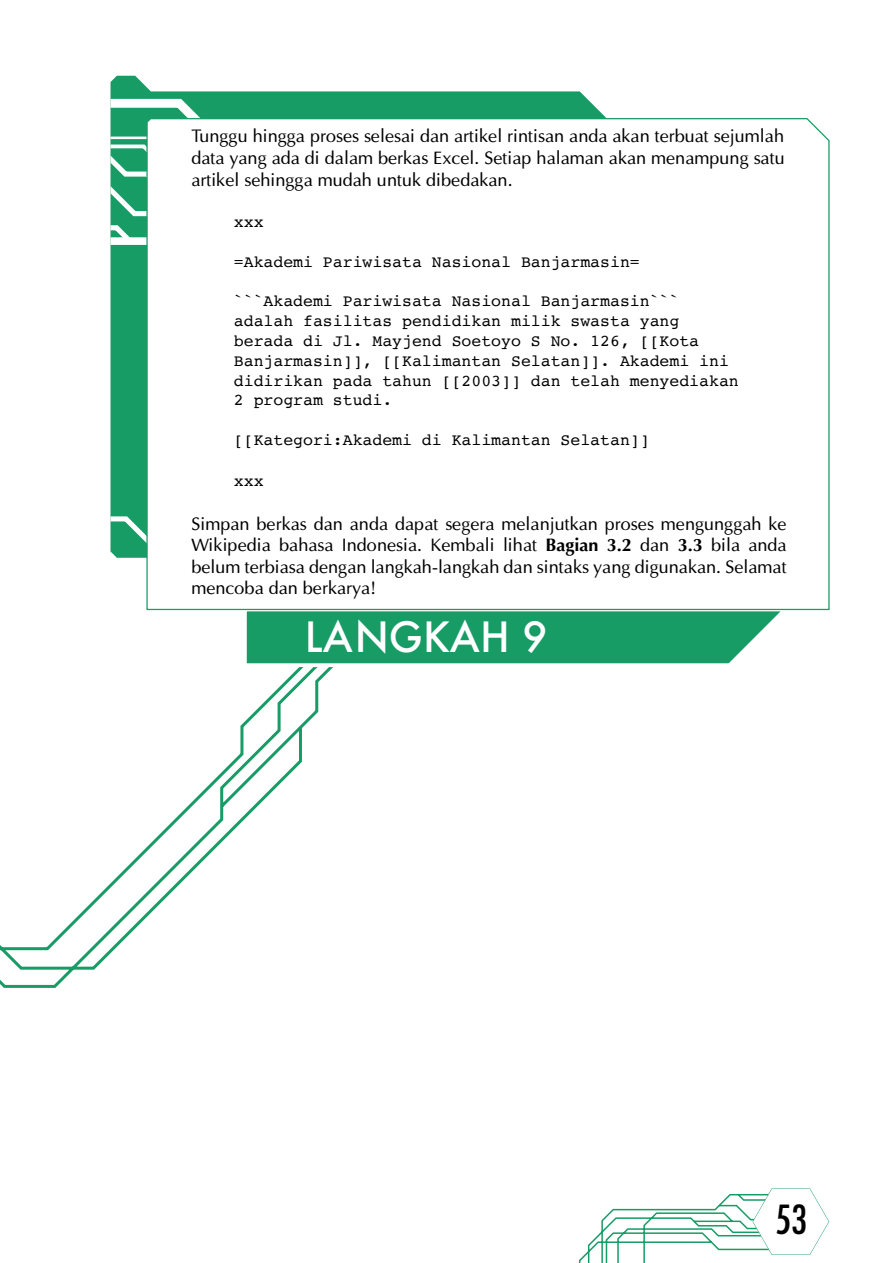
<style>
.page{position:relative;width:893px;height:1263px;background:#fff}
.page>*{position:absolute;margin:0;border:0;box-sizing:border-box;transform-origin:0 0}
.t1{font:500 40.5px "Futura";color:#fff}
.t2{font:500 condensed 39px "Futura";color:#000}
.t3{font:18px/21.6px "Optima";color:#000;text-align:justify}
.t4{font:16.5px/19.8px "Courier";color:#000}
.s1{font-weight:700}
</style>
<div class="page">
<svg style="left:578px;top:1188px;width:251px;height:75px"></svg>
<svg style="left:0;top:669px;width:332px;height:319px"></svg>
<svg style="left:246px;top:611px;width:535px;height:58px;background:#39aa7c"></svg>
<svg style="left:110px;top:75px;width:473px;height:19px"></svg>
<svg style="left:110px;top:94px;width:496px;height:464px;background:#2ba473"></svg>
<svg style="left:146px;top:117px;width:684px;height:494px"></svg>
<p class="t3" style="left:191px;top:126px;width:595px">Tunggu hingga proses selesai dan artikel rintisan anda akan terbuat sejumlah data yang ada di dalam berkas Excel. Setiap halaman akan menampung satu artikel sehingga mudah untuk dibedakan.</p>
<p class="t4" style="left:234px;top:212px;width:31px">xxx</p>
<p class="t4" style="left:234px;top:251px;width:407px">=Akademi Pariwisata Nasional Banjarmasin=</p>
<p class="t4" style="left:234px;top:291px;width:506px">```Akademi Pariwisata Nasional Banjarmasin``` adalah fasilitas pendidikan milik swasta yang berada di Jl. Mayjend Soetoyo S No. 126, [[Kota Banjarmasin]], [[Kalimantan Selatan]]. Akademi ini didirikan pada tahun [[2003]] dan telah menyediakan 2 program studi.</p>
<p class="t4" style="left:234px;top:429px;width:417px">[[Kategori:Akademi di Kalimantan Selatan]]</p>
<p class="t4" style="left:234px;top:471px;width:31px">xxx</p>
<p class="t3" style="left:191px;top:513px;width:597px">Simpan berkas dan anda dapat segera melanjutkan proses mengunggah ke Wikipedia bahasa Indonesia. Kembali lihat <span class="s1">Bagian 3.2</span> dan <span class="s1">3.3</span> bila anda belum terbiasa dengan langkah-langkah dan sintaks yang digunakan. Selamat mencoba dan berkarya!</p>
<h1 class="t1" style="left:305px;top:609px;width:244px">LANGKAH 9</h1>
<h2 class="t2" style="left:775px;top:1195px;width:34px">53</h2>
</div>
